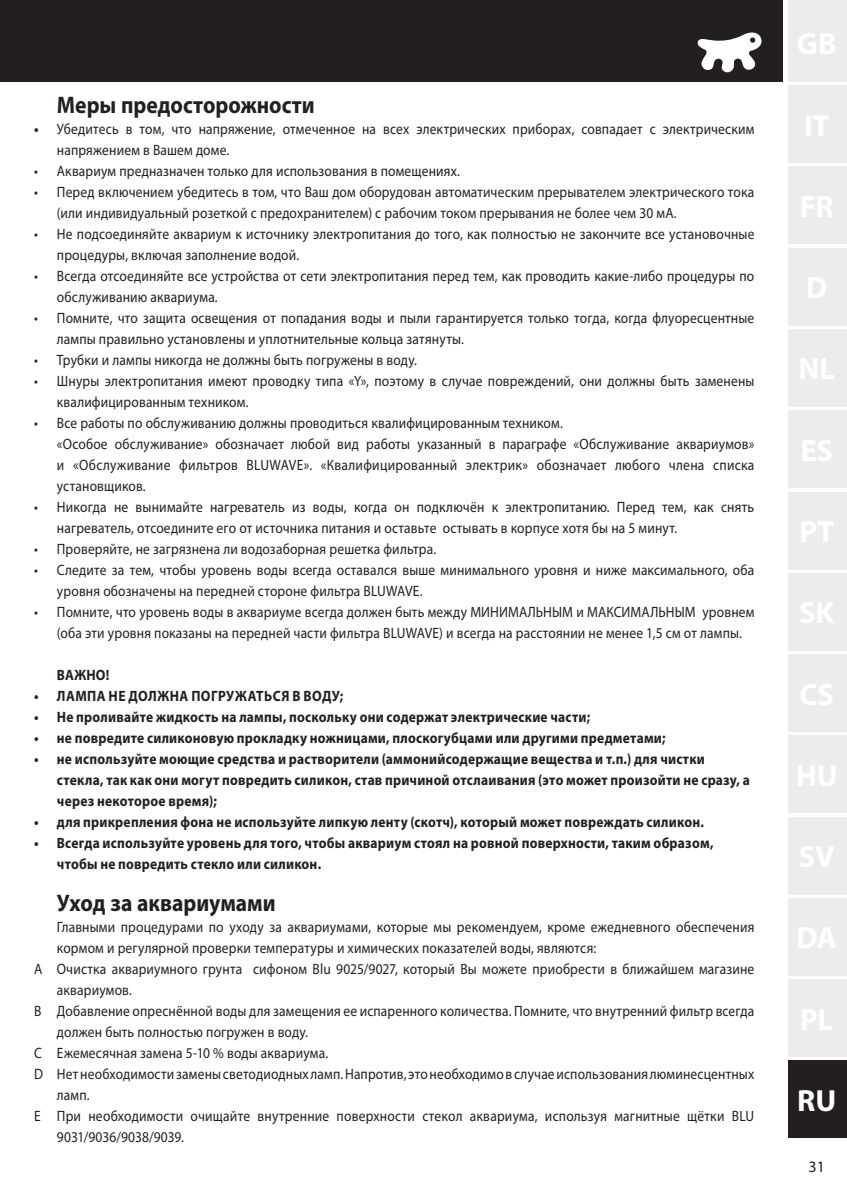
<style>
.page{position:relative;width:847px;height:1200px;background:#fff}
.page>*{position:absolute;margin:0;border:0;box-sizing:border-box;transform-origin:0 0}
.t1{font:700 30.8px "Myriad Pro";color:#fff}
.t2{font:700 24px "Myriad Pro";color:#231f20;scale:.9 1}
.t3{font:16px "Myriad Pro";color:#231f20}
.t4{font:15px/21px "Myriad Pro";letter-spacing:.01em;color:#231f20;scale:.9 1}
.t5{font:700 15px/21px "Myriad Pro";letter-spacing:.015em;color:#231f20;scale:.9 1}
.s1{font-weight:700}
</style>
<div class="page">
<div style="left:6px;top:0;width:777px;height:81px;background:#231f20"></div>
<hr style="left:788px;top:0;width:59px;height:4px;background:#ececee">
<div style="left:0;top:0;width:6px;height:81px;background:#231f20"></div>
<svg style="left:697px;top:32px;width:65px;height:41px"></svg>
<hr style="left:845px;top:4px;width:2px;height:77px;background:#ececee">
<hr style="left:845px;top:85px;width:2px;height:78px;background:#ececee">
<hr style="left:845px;top:167px;width:2px;height:77px;background:#ececee">
<hr style="left:845px;top:248px;width:2px;height:77px;background:#ececee">
<hr style="left:845px;top:329px;width:2px;height:78px;background:#ececee">
<hr style="left:845px;top:411px;width:2px;height:77px;background:#ececee">
<hr style="left:845px;top:492px;width:2px;height:77px;background:#ececee">
<hr style="left:845px;top:573px;width:2px;height:77px;background:#ececee">
<hr style="left:845px;top:654px;width:2px;height:78px;background:#ececee">
<hr style="left:845px;top:736px;width:2px;height:77px;background:#ececee">
<hr style="left:845px;top:817px;width:2px;height:77px;background:#ececee">
<hr style="left:845px;top:898px;width:2px;height:77px;background:#ececee">
<hr style="left:845px;top:979px;width:2px;height:78px;background:#ececee">
<hr style="left:845px;top:1061px;width:2px;height:77px;background:#231f20">
<div style="left:788px;top:4px;width:57px;height:77px;background:#ececee"></div>
<div style="left:788px;top:1061px;width:57px;height:77px;background:#231f20"></div>
<div style="left:788px;top:979px;width:57px;height:78px;background:#ececee"></div>
<div style="left:788px;top:898px;width:57px;height:77px;background:#ececee"></div>
<div style="left:788px;top:817px;width:57px;height:77px;background:#ececee"></div>
<div style="left:788px;top:736px;width:57px;height:77px;background:#ececee"></div>
<div style="left:788px;top:654px;width:57px;height:78px;background:#ececee"></div>
<div style="left:788px;top:573px;width:57px;height:77px;background:#ececee"></div>
<div style="left:788px;top:411px;width:57px;height:77px;background:#ececee"></div>
<div style="left:788px;top:329px;width:57px;height:78px;background:#ececee"></div>
<div style="left:788px;top:248px;width:57px;height:77px;background:#ececee"></div>
<div style="left:788px;top:167px;width:57px;height:77px;background:#ececee"></div>
<div style="left:788px;top:85px;width:57px;height:78px;background:#ececee"></div>
<div style="left:788px;top:492px;width:57px;height:77px;background:#ececee"></div>
<h2 class="t2" style="left:57px;top:89px;width:288px">Mеры предосторожности</h2>
<p class="t4" style="left:57px;top:118px;width:776px;text-indent:-23px"><span class="s1">•</span> Убедитесь в том, что напряжение, отмеченное на всех электрических приборах, совпадает с электрическим напряжением в Вашем доме.</p>
<p class="t4" style="left:34px;top:160px;width:475px">• Аквариум предназначен только для использования в помещениях.</p>
<p class="t4" style="left:57px;top:181px;width:776px;text-indent:-23px">• Перед включением убедитесь в том, что Ваш дом оборудован автоматическим прерывателем электрического тока (или индивидуальный розеткой с предохранителем) с рабочим током прерывания не более чем 30 мА.</p>
<p class="t4" style="left:57px;top:223px;width:776px;text-indent:-23px">• Не подсоединяйте аквариум к источнику электропитания до того, как полностью не закончите все установочные процедуры, включая заполнение водой.</p>
<p class="t4" style="left:57px;top:265px;width:776px;text-indent:-23px">• Всегда отсоединяйте все устройства от сети электропитания перед тем, как проводить какие-либо процедуры по обслуживанию аквариума.</p>
<p class="t4" style="left:57px;top:307px;width:776px;text-indent:-23px">• Помните, что защита освещения от попадания воды и пыли гарантируется только тогда, когда флуоресцентные лампы правильно установлены и уплотнительные кольца затянуты.</p>
<p class="t4" style="left:34px;top:349px;width:427px">• Трубки и лампы никогда не должны быть погружены в воду.</p>
<p class="t4" style="left:57px;top:370px;width:776px;text-indent:-23px">• Шнуры электропитания имеют проводку типа «Y», поэтому в случае повреждений, они должны быть заменены квалифицированным техником.</p>
<p class="t4" style="left:57px;top:412px;width:776px;text-indent:-23px">• Все работы по обслуживанию должны проводиться квалифицированным техником.<br>«Особое обслуживание» обозначает любой вид работы указанный в параграфе «Обслуживание аквариумов» и «Обслуживание фильтров BLUWAVE». «Квалифицированный электрик» обозначает любого члена списка установщиков.</p>
<p class="t4" style="left:57px;top:496px;width:776px;text-indent:-23px">• Никогда не вынимайте нагреватель из воды, когда он подключён к электропитанию. Перед тем, как снять нагреватель, отсоедините его от источника питания и оставьте остывать в корпусе хотя бы на 5 минут.</p>
<p class="t4" style="left:34px;top:538px;width:448px">• Проверяйте, не загрязнена ли водозаборная решетка фильтра.</p>
<p class="t4" style="left:57px;top:559px;width:776px;text-indent:-23px">• Следите за тем, чтобы уровень воды всегда оставался выше минимального уровня и ниже максимального, оба уровня обозначены на передней стороне фильтра BLUWAVE.</p>
<p class="t4" style="left:57px;top:601px;width:776px;text-indent:-23px">• Помните, что уровень воды в аквариуме всегда должен быть между МИНИМАЛЬНЫМ и МАКСИМАЛЬНЫМ уровнем (оба эти уровня показаны на передней части фильтра BLUWAVE) и всегда на расстоянии не менее 1,5 см от лампы.</p>
<p class="t5" style="left:57px;top:664px;width:60px">ВАЖНО!</p>
<p class="t5" style="left:34px;top:685px;width:345px">• ЛАМПА НЕ ДОЛЖНА ПОГРУЖАТЬСЯ В ВОДУ;</p>
<p class="t5" style="left:34px;top:706px;width:619px">• Не проливайте жидкость на лампы, поскольку они содержат электрические части;</p>
<p class="t5" style="left:34px;top:727px;width:703px">• не повредите силиконовую прокладку ножницами, плоскогубцами или другими предметами;</p>
<p class="t5" style="left:57px;top:748px;width:771px;text-indent:-23px">• не используйте моющие средства и растворители (аммонийсодержащие вещества и т.п.) для чистки стекла, так как они могут повредить силикон, став причиной отслаивания (это может произойти не сразу, а через некоторое время);</p>
<p class="t5" style="left:34px;top:811px;width:745px">• для прикрепления фона не используйте липкую ленту (скотч), который может повреждать силикон.</p>
<p class="t5" style="left:57px;top:832px;width:731px;text-indent:-23px">• Всегда используйте уровень для того, чтобы аквариум стоял на ровной поверхности, таким образом, чтобы не повредить стекло или силикон.</p>
<h2 class="t2" style="left:57px;top:887px;width:245px">Уход за аквариумами</h2>
<p class="t4" style="left:57px;top:916px;width:776px">Главными процедурами по уходу за аквариумами, которые мы рекoмендуем, кроме ежедневного обеспечения</p>
<p class="t4" style="left:57px;top:937px;width:601px">кормом и регулярной проверки температуры и химических показателей воды, являются:</p>
<p class="t4" style="left:34px;top:958px;width:801px">A Очистка аквариумного грунта сифоном Blu 9025/9027, который Вы можете приобрести в ближайшем магазине</p>
<p class="t4" style="left:57px;top:979px;width:85px">аквариумов.</p>
<p class="t4" style="left:34px;top:1000px;width:802px">B Добавление опреснённой воды для замещения ее испаренного количества. Помните, что внутренний фильтр всегда</p>
<p class="t4" style="left:57px;top:1021px;width:280px">должен быть полностью погружен в воду.</p>
<p class="t4" style="left:34px;top:1042px;width:328px">C Ежемесячная замена 5-10 % воды аквариума.</p>
<p class="t4" style="left:34px;top:1063px;width:801px">D Нетнеобходимостизаменысветодиодных ламп. Напротив, этонеобходимов случаеиспользования люминесцентных</p>
<p class="t4" style="left:57px;top:1084px;width:38px">ламп.</p>
<p class="t4" style="left:34px;top:1105px;width:801px">E При необходимости очищайте внутренние поверхности стекол аквариума, используя магнитные щётки BLU</p>
<p class="t4" style="left:57px;top:1126px;width:143px">9031/9036/9038/9039.</p>
<h1 class="t1" style="left:797px;top:1080px;width:41px">RU</h1>
<p class="t3" style="left:808px;top:1157px;width:18px">31</p>
</div>
